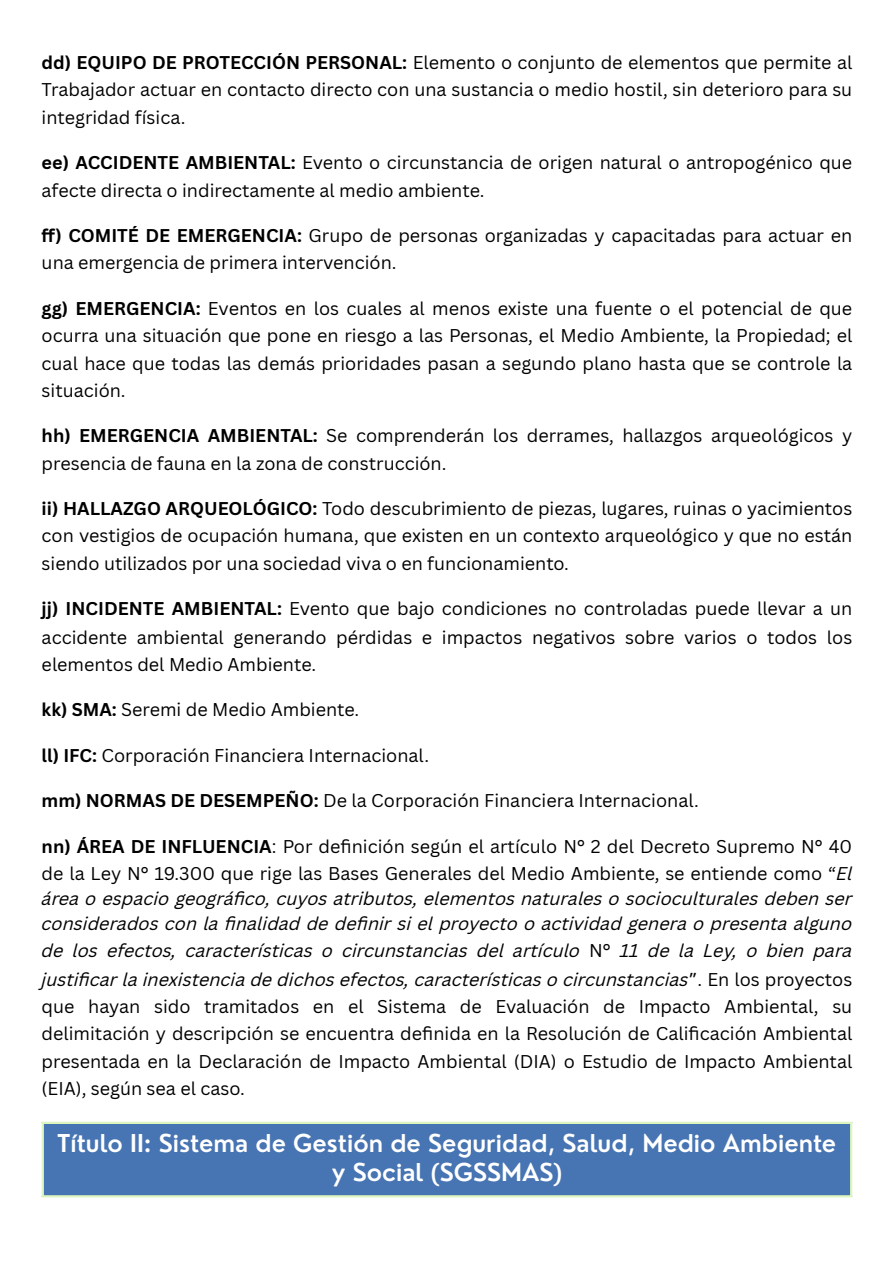
<style>
.page{position:relative;width:894px;height:1263px;background:#fff}
.page>*{position:absolute;margin:0;border:0;box-sizing:border-box;transform-origin:0 0}
.t1{font:600 24px/29.2px "Nourd";color:#fff;text-align:center}
.t2{font:18px/27.6px "Canva Sans";color:#000;text-align:justify}
.t3{font:italic 18px/27.2px "Canva Sans";color:#000;text-align:justify}
.s1{font-weight:700}
.s2{font-style:italic}
.s3{font-style:normal}
.s4{font-family:"Noto Sans Gurmukhi";font-style:normal}
</style>
<div class="page">
<div style="left:42px;top:1122px;width:809px;height:75px;background:#4774b2"></div>
<hr style="left:42px;top:1124px;width:2px;height:71px;background:#def6bf">
<hr style="left:849px;top:1124px;width:3px;height:71px;background:#def6bf">
<hr style="left:42px;top:1122px;width:810px;height:2px;background:#def6bf">
<hr style="left:42px;top:1195px;width:810px;height:2px;background:#def6bf">
<p class="t2" style="left:42px;top:48px;width:811px"><span class="s1">dd) EQUIPO DE PROTECCIÓN PERSONAL:</span> Elemento o conjunto de elementos que permite al Trabajador actuar en contacto directo con una sustancia o medio hostil, sin deterioro para su integridad física.</p>
<p class="t2" style="left:42px;top:148px;width:811px;line-height:28.2px"><span class="s1">ee) ACCIDENTE AMBIENTAL:</span> Evento o circunstancia de origen natural o antropogénico que afecte directa o indirectamente al medio ambiente.</p>
<p class="t2" style="left:42px;top:221px;width:811px;line-height:27px"><span class="s1">ff) COMITÉ DE EMERGENCIA:</span> Grupo de personas organizadas y capacitadas para actuar en una emergencia de primera intervención.</p>
<p class="t2" style="left:42px;top:294px;width:811px"><span class="s1">gg) EMERGENCIA:</span> Eventos en los cuales al menos existe una fuente o el potencial de que ocurra una situación que pone en riesgo a las Personas, el Medio Ambiente, la Propiedad; el cual hace que todas las demás prioridades pasan a segundo plano hasta que se controle la situación.</p>
<p class="t2" style="left:42px;top:421px;width:811px;line-height:28.2px"><span class="s1">hh) EMERGENCIA AMBIENTAL:</span> Se comprenderán los derrames, hallazgos arqueológicos y presencia de fauna en la zona de construcción.</p>
<p class="t2" style="left:42px;top:494px;width:811px"><span class="s1">ii) HALLAZGO ARQUEOLÓGICO:</span> Todo descubrimiento de piezas, lugares, ruinas o yacimientos con vestigios de ocupación humana, que existen en un contexto arqueológico y que no están siendo utilizados por una sociedad viva o en funcionamiento.</p>
<p class="t2" style="left:42px;top:595px;width:811px"><span class="s1">jj) INCIDENTE AMBIENTAL:</span> Evento que bajo condiciones no controladas puede llevar a un accidente ambiental generando pérdidas e impactos negativos sobre varios o todos los elementos del Medio Ambiente.</p>
<p class="t2" style="left:42px;top:695px;width:319px"><span class="s1">kk) SMA:</span> Seremi de Medio Ambiente.</p>
<p class="t2" style="left:42px;top:741px;width:389px"><span class="s1">ll) IFC:</span> Corporación Financiera Internacional.</p>
<p class="t2" style="left:42px;top:786px;width:658px"><span class="s1">mm) NORMAS DE DESEMPEÑO:</span> De la Corporación Financiera Internacional.</p>
<p class="t2" style="left:42px;top:832px;width:811px;line-height:27px"><span class="s1">nn) ÁREA DE INFLUENCIA</span>: Por defi nición según el artículo N° 2 del Decreto Supremo N° 40 de la Ley N° 19.300 que rige las Bases Generales del Medio Ambiente, se entiende como “<span class="s2">El</span></p>
<p class="t3" style="left:42px;top:886px;width:812px">área o espacio geográfico, cuyos atributos, elementos naturales o socioculturales deben ser considerados con la finalidad de definir si el proyecto o actividad genera o presenta alguno de los efectos, características o circunstancias del artículo <span class="s3">N°</span> 11 de la Ley, o bien para justificar la inexistencia de dichos efectos, características o circunstancias<span class="s4">”</span><span class="s3">. En los proyectos que hayan sido tramitados en el Sistema de Evaluación de Impacto Ambiental, su delimitación y descripción se encuentra defi nida en la Resolución de Calificación Ambiental presentada en la Declaración de Impacto Ambiental (DIA) o Estudio de Impacto Ambiental (EIA), según sea el caso.</span></p>
<p class="t1" style="left:58px;top:1128px;width:780px">Título II: Sistema de Gestión de Seguridad, Salud, Medio Ambiente y Social (SGSSMAS)</p>
</div>
